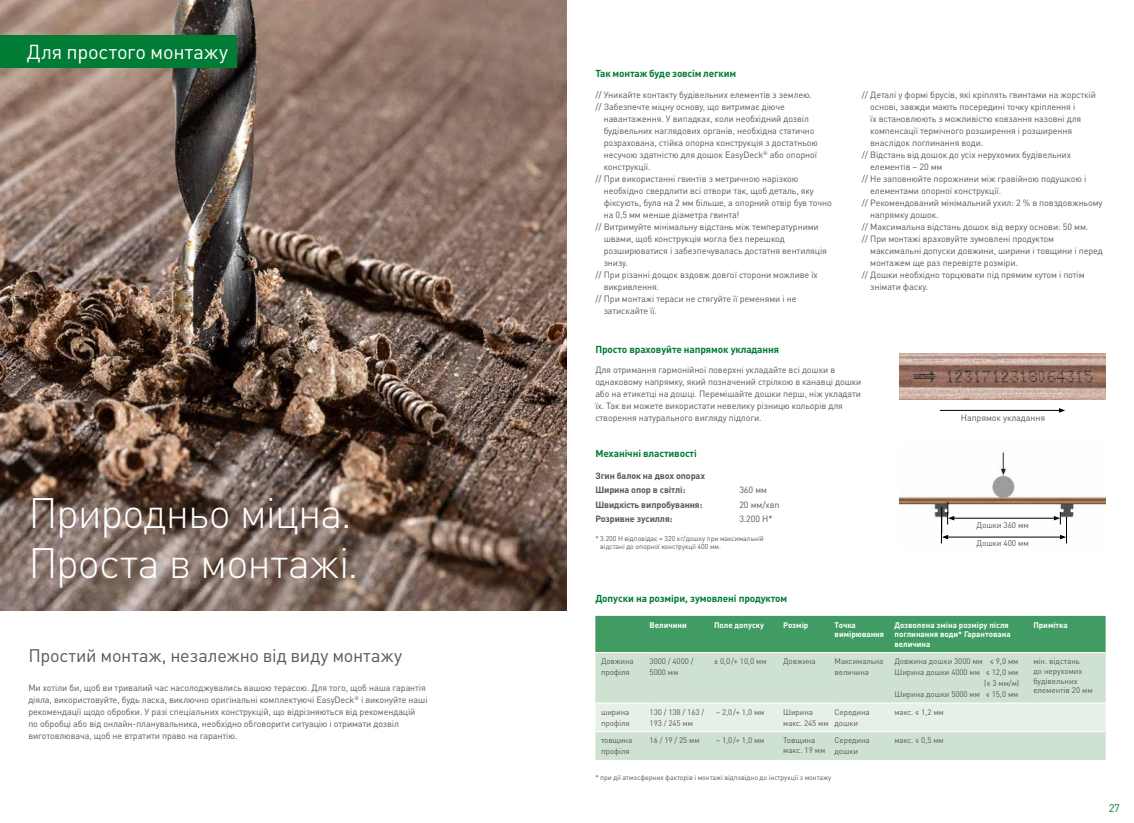
<style>
.page{position:relative;width:1134px;height:823px;background:#fff}
.page>*{position:absolute;margin:0;border:0;box-sizing:border-box;transform-origin:0 0}
.t1{font:300 42px/50px "DIN Pro";letter-spacing:-.02em;color:#fff}
.t2{font:20px "DIN Pro";letter-spacing:-.005em;color:#fff}
.t3{font:18px "DIN Pro";letter-spacing:-.005em;color:#575756}
.t4{font:11px "DIN Pro";color:#007c34}
.t5{font:700 10px "DIN Pro";letter-spacing:-.01em;color:#007c34}
.t6{font:9px/12px "DIN Pro";letter-spacing:-.01em;color:#575756}
.t7{font:700 9px/14px "DIN Pro";letter-spacing:-.01em;color:#575756}
.t8{font:8.2px "DIN Pro";letter-spacing:-.01em;color:#575756}
.t9{font:8px/11px "DIN Pro";letter-spacing:-.01em;color:#575756}
.t10{font:700 8px/9.6px "DIN Pro";color:#fff}
.t11{font:7px/8.4px "DIN Pro";letter-spacing:-.01em;color:#575756}
</style>
<div class="page">
<img style="left:0;top:0;width:567px;height:609px">
<img style="left:899px;top:353px;width:207px;height:46px">
<div style="left:0;top:35px;width:236px;height:33px;background:#007c34"></div>
<div style="left:595px;top:615px;width:511px;height:36px;background:#409c63"></div>
<div style="left:595px;top:652px;width:511px;height:107px;background:#cfe2d1"></div>
<div style="left:595px;top:703px;width:511px;height:27px;background:#e7f0e8"></div>
<hr style="left:783px;top:702px;width:52px;height:1px;background:#fff">
<hr style="left:835px;top:702px;width:59px;height:1px;background:#fff">
<hr style="left:894px;top:702px;width:139px;height:1px;background:#fff">
<hr style="left:1033px;top:702px;width:73px;height:1px;background:#fff">
<hr style="left:783px;top:730px;width:52px;height:1px;background:#fff">
<hr style="left:835px;top:730px;width:59px;height:1px;background:#fff">
<hr style="left:894px;top:730px;width:139px;height:1px;background:#fff">
<hr style="left:1033px;top:730px;width:73px;height:1px;background:#fff">
<hr style="left:595px;top:702px;width:54px;height:1px;background:#fff">
<hr style="left:649px;top:702px;width:65px;height:1px;background:#fff">
<hr style="left:714px;top:702px;width:69px;height:1px;background:#fff">
<hr style="left:595px;top:730px;width:54px;height:1px;background:#fff">
<hr style="left:649px;top:730px;width:65px;height:1px;background:#fff">
<hr style="left:714px;top:730px;width:69px;height:1px;background:#fff">
<hr style="left:940px;top:410px;width:120px;height:1px;background:#000">
<svg style="left:1059px;top:408px;width:6px;height:4px"></svg>
<img style="left:899px;top:451px;width:207px;height:93px">
<hr style="left:953px;top:517px;width:102px;height:1px;background:#000">
<hr style="left:946px;top:536px;width:115px;height:1px;background:#000">
<svg style="left:1054px;top:511px;width:13px;height:32px"></svg>
<svg style="left:941px;top:501px;width:13px;height:42px"></svg>
<h2 class="t2" style="left:27px;top:38px;width:203px">Для простого монтажу</h2>
<h1 class="t1" style="left:28px;top:485px;width:332px">Природньо міцна.<br>Проста в монтажі.</h1>
<h3 class="t3" style="left:28px;top:643px;width:375px">Простий монтаж, незалежно від виду монтажу</h3>
<p class="t6" style="left:28px;top:681px;width:401px">Ми хотіли би, щоб ви тривалий час насолоджувались вашою терасою. Для того, щоб наша гарантія діяла, використовуйте, будь ласка, виключно оригінальні комплектуючі EasyDeck<sup>®</sup> і виконуйте наші рекомендації щодо обробки. У разі спеціальних конструкцій, що відрізняються від рекомендацій<br>по обробці або від онлайн-планувальника, необхідно обговорити ситуацію і отримати дозвіл виготовлювача, щоб не втратити право на гарантію.</p>
<p class="t5" style="left:595px;top:66px;width:142px">Так монтаж буде зовсім легким</p>
<p class="t6" style="left:595px;top:88px;width:218px">// Уникайте контакту будівельних елементів з землею. // Забезпечте міцну основу, що витримає діюче</p>
<p class="t6" style="left:604px;top:112px;width:207px">навантаження. У випадках, коли необхідний дозвіл</p>
<p class="t6" style="left:604px;top:124px;width:212px">будівельних наглядових органів, необхідна статично</p>
<p class="t6" style="left:604px;top:136px;width:216px">розрахована, стійка опорна конструкція з достатньою</p>
<p class="t6" style="left:604px;top:148px;width:215px">несучою здатністю для дошок EasyDeck<sup>®</sup> або опорної</p>
<p class="t6" style="left:604px;top:160px;width:48px">конструкції.</p>
<p class="t6" style="left:595px;top:172px;width:205px">// При використанні гвинтів з метричною нарізкою</p>
<p class="t6" style="left:604px;top:184px;width:212px">необхідно свердлити всі отвори так, щоб деталь, яку</p>
<p class="t6" style="left:604px;top:196px;width:230px">фіксують, була на 2 мм більше, а опорний отвір був точно</p>
<p class="t6" style="left:604px;top:208px;width:137px">на 0,5 мм менше діаметра гвинта!</p>
<p class="t6" style="left:595px;top:220px;width:225px">// Витримуйте мінімальну відстань між температурними</p>
<p class="t6" style="left:604px;top:232px;width:183px">швами, щоб конструкція могла без перешкод</p>
<p class="t6" style="left:604px;top:244px;width:225px">розширюватися і забезпечувалась достатня вентиляція</p>
<p class="t6" style="left:604px;top:256px;width:26px">знизу.</p>
<p class="t6" style="left:595px;top:268px;width:224px">// При різанні дощок вздовж довгої сторони можливе їх</p>
<p class="t6" style="left:604px;top:280px;width:57px">викривлення.</p>
<p class="t6" style="left:595px;top:292px;width:203px">// При монтажі тераси не стягуйте її ременями і не</p>
<p class="t6" style="left:604px;top:304px;width:55px">затискайте її.</p>
<p class="t6" style="left:862px;top:88px;width:236px">// Деталі у формі брусів, які кріплять гвинтами на жорсткій</p>
<p class="t6" style="left:870px;top:100px;width:207px">основі, завжди мають посередині точку кріплення і</p>
<p class="t6" style="left:870px;top:112px;width:213px">їх встановлюють з можливістю ковзання назовні для</p>
<p class="t6" style="left:870px;top:124px;width:204px">компенсації термічного розширення і розширення</p>
<p class="t6" style="left:870px;top:136px;width:115px">внаслідок поглинання води.</p>
<p class="t6" style="left:862px;top:148px;width:211px">// Відстань від дошок до усіх нерухомих будівельних</p>
<p class="t6" style="left:870px;top:160px;width:74px">елементів – 20 мм</p>
<p class="t6" style="left:862px;top:172px;width:226px">// Не заповнюйте порожнини між гравійною подушкою і</p>
<p class="t6" style="left:870px;top:184px;width:132px">елементами опорної конструкції.</p>
<p class="t6" style="left:862px;top:196px;width:242px">// Рекомендований мінімальний ухил: 2 % в повздовжньому</p>
<p class="t6" style="left:870px;top:208px;width:70px">напрямку дошок.</p>
<p class="t6" style="left:862px;top:220px;width:228px">// Максимальна відстань дошок від верху основи: 50 мм.</p>
<p class="t6" style="left:862px;top:232px;width:194px">// При монтажі враховуйте зумовлені продуктом</p>
<p class="t6" style="left:870px;top:244px;width:234px">максимальні допуски довжини, ширини і товщини і перед</p>
<p class="t6" style="left:870px;top:256px;width:149px">монтажем ще раз перевірте розміри.</p>
<p class="t6" style="left:862px;top:268px;width:224px">// Дошки необхідно торцювати під прямим кутом і потім</p>
<p class="t6" style="left:870px;top:280px;width:59px">знімати фаску.</p>
<p class="t5" style="left:595px;top:342px;width:185px">Просто враховуйте напрямок укладання</p>
<p class="t6" style="left:595px;top:363px;width:268px">Для отримання гармонійної поверхні укладайте всі дошки в однаковому напрямку, який позначений стрілкою в канавці дошки або на етикетці на дошці. Перемішайте дошки перш, ніж укладати їх. Так ви можете використати невелику різницю кольорів для створення натурального вигляду підлоги.</p>
<p class="t5" style="left:595px;top:446px;width:103px">Механічні властивості</p>
<p class="t7" style="left:595px;top:468px;width:111px">Згин балок на двох опорах<br>Ширина опор в світлі:</p>
<p class="t6" style="left:739px;top:483px;width:29px">360 мм</p>
<p class="t7" style="left:595px;top:496px;width:109px">Швидкість випробування:</p>
<p class="t6" style="left:739px;top:497px;width:42px">20 мм/хвn</p>
<p class="t7" style="left:595px;top:510px;width:79px">Розривне зусилля:</p>
<p class="t6" style="left:739px;top:511px;width:35px">3.200 Н*</p>
<p class="t11" style="left:600px;top:533px;width:165px;text-indent:-5px">* 3.200 Н відповідає ≈ 320 кг/дошку при максимальній відстані до опорної конструкції 400 мм.</p>
<p class="t6" style="left:961px;top:411px;width:86px">Напрямок укладання</p>
<p class="t8" style="left:976px;top:519px;width:54px">Дошки 360 мм</p>
<p class="t8" style="left:976px;top:537px;width:54px">Дошки 400 мм</p>
<p class="t5" style="left:595px;top:591px;width:193px">Допуски на розміри, зумовлені продуктом</p>
<p class="t10" style="left:649px;top:619px;width:39px">Величини</p>
<p class="t10" style="left:714px;top:619px;width:52px">Поле допуску</p>
<p class="t10" style="left:783px;top:619px;width:27px">Розмір</p>
<p class="t10" style="left:835px;top:619px;width:51px">Точка вимірювання</p>
<p class="t10" style="left:894px;top:619px;width:118px">Дозволена зміна розміру після поглинання води* Гарантована величина</p>
<p class="t10" style="left:1033px;top:619px;width:36px">Примітка</p>
<p class="t9" style="left:601px;top:655px;width:34px">Довжина профіля</p>
<p class="t9" style="left:649px;top:655px;width:46px">3000 / 4000 /<br>5000 мм</p>
<p class="t9" style="left:714px;top:655px;width:54px">± 0,0/+ 10,0 мм</p>
<p class="t9" style="left:783px;top:655px;width:34px">Довжина</p>
<p class="t9" style="left:835px;top:655px;width:50px">Максимальна величина</p>
<p class="t9" style="left:894px;top:655px;width:126px;text-align:right">Довжина дошки 3000 мм ≤ 9,0 мм<br>Ширина дошки 4000 мм ≤ 12,0 мм (≤ 3 мм/м)<br>Ширина дошки 5000 мм ≤ 15,0 мм</p>
<p class="t9" style="left:1033px;top:656px;width:61px;line-height:9.6px">мін. відстань<br>до нерухомих будівельних елементів 20 мм</p>
<p class="t9" style="left:601px;top:705px;width:30px">ширина профіля</p>
<p class="t9" style="left:649px;top:705px;width:56px">130 / 138 / 163 /<br>193 / 245 мм</p>
<p class="t9" style="left:716px;top:705px;width:50px">– 2,0/+ 1,0 мм</p>
<p class="t9" style="left:783px;top:705px;width:47px">Ширина макс. 245 мм</p>
<p class="t9" style="left:835px;top:705px;width:37px">Середина дошки</p>
<p class="t9" style="left:894px;top:705px;width:51px">макс. ≤ 1,2 мм</p>
<p class="t9" style="left:601px;top:734px;width:33px">товщина профіля</p>
<p class="t9" style="left:649px;top:734px;width:52px">16 / 19 / 25 мм</p>
<p class="t9" style="left:716px;top:734px;width:50px">– 1,0/+ 1,0 мм</p>
<p class="t9" style="left:783px;top:734px;width:44px;line-height:9.6px">Товщина макс. 19 мм</p>
<p class="t9" style="left:835px;top:734px;width:37px">Середина дошки</p>
<p class="t9" style="left:894px;top:734px;width:51px">макс. ≤ 0,5 мм</p>
<p class="t11" style="left:595px;top:772px;width:237px">* при дії атмосферних факторів і монтажі відповідно до інструкції з монтажу</p>
<p class="t4" style="left:1109px;top:799px;width:13px">27</p>
</div>
